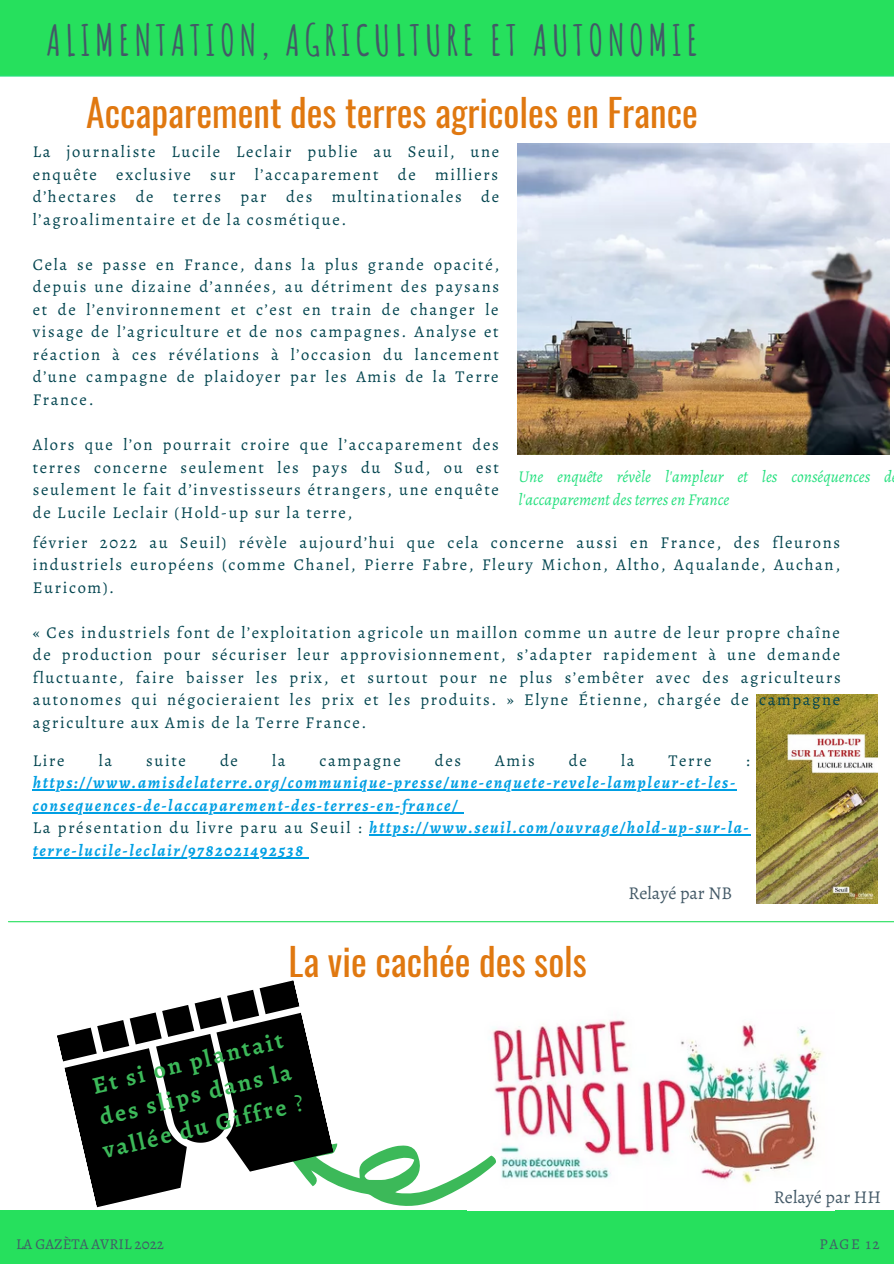
<style>
.page{position:relative;width:894px;height:1264px;background:#fff}
.page>*{position:absolute;margin:0;border:0;box-sizing:border-box;transform-origin:0 0}
.t1{font:700 42px "Amatic SC";letter-spacing:.1em;color:#435967}
.t2{font:37.5px "Oswald";color:#e07810}
.t3{font:700 24px/32.5px "Alegreya";color:#3cb959}
.t4{font:18px "Alegreya";color:#435967}
.t5{font:16.5px/22.5px "Alegreya";letter-spacing:.1em;color:#02444f;text-align:justify}
.t6{font:italic 700 16.5px/22.5px "Alegreya";letter-spacing:.1em;color:#009fe3}
.t7{font:italic 16.5px/22.5px "Alegreya";color:#26e07f}
.t8{font:15px "Alegreya";color:#435967}
.s1{font-weight:400;font-style:normal;color:#02444f}
.s2{font-weight:400}
</style>
<div class="page">
<div style="left:0;top:0;width:893px;height:76px;background:#26e05d"></div>
<hr style="left:0;top:75px;width:893px;height:2px;background:#26e07f">
<div style="left:0;top:1210px;width:893px;height:53px;background:#26e05d"></div>
<hr style="left:8px;top:921px;width:885px;height:1px;background:#26e05d">
<img style="left:517px;top:143px;width:372px;height:311px">
<img style="left:756px;top:694px;width:121px;height:209px">
<img style="left:496px;top:1020px;width:328px;height:164px">
<hr style="left:33px;top:789px;width:703px;height:1px;background:#009fe3">
<hr style="left:33px;top:812px;width:426px;height:1px;background:#009fe3">
<hr style="left:369px;top:834px;width:381px;height:1px;background:#009fe3">
<hr style="left:33px;top:857px;width:271px;height:1px;background:#009fe3">
<svg style="left:57px;top:980px;width:439px;height:227px"></svg>
<p class="t1" style="left:47px;top:14px;width:653px">ALIMENTATION, AGRICULTURE ET AUTONOMIE</p>
<p class="t2" style="left:86px;top:84px;width:613px">Accaparement des terres agricoles en France</p>
<p class="t5" style="left:33px;top:140px;width:468px">La journaliste Lucile Leclair publie au Seuil, une enquête exclusive sur l’accaparement de milliers d’hectares de terres par des multinationales de l’agroalimentaire et de la cosmétique.</p>
<p class="t5" style="left:33px;top:253px;width:468px">Cela se passe en France, dans la plus grande opacité, depuis une dizaine d’années, au détriment des paysans et de l’environnement et c’est en train de changer le visage de l’agriculture et de nos campagnes. Analyse et réaction à ces révélations à l’occasion du lancement d’une campagne de plaidoyer par les Amis de la Terre France.</p>
<p class="t5" style="left:33px;top:433px;width:467px">Alors que l’on pourrait croire que l’accaparement des terres concerne seulement les pays du Sud, ou est seulement le fait d’investisseurs étrangers, une enquête de Lucile Leclair (Hold-up sur la terre,</p>
<p class="t7" style="left:518px;top:465px;width:375px">Une enquête révèle l'ampleur et les conséquences d l'accaparement des terres en France</p>
<p class="t5" style="left:33px;top:531px;width:808px">février 2022 au Seuil) révèle aujourd’hui que cela concerne aussi en France, des fleurons industriels européens (comme Chanel, Pierre Fabre, Fleury Michon, Altho, Aqualande, Auchan, Euricom).</p>
<p class="t5" style="left:33px;top:621px;width:809px">« Ces industriels font de l’exploitation agricole un maillon comme un autre de leur propre chaîne de production pour sécuriser leur approvisionnement, s’adapter rapidement à une demande fluctuante, faire baisser les prix, et surtout pour ne plus s’embêter avec des agriculteurs autonomes qui négocieraient les prix et les produits. » Elyne Étienne, chargée de campagne agriculture aux Amis de la Terre France.</p>
<p class="t5" style="left:33px;top:749px;width:33px">Lire</p>
<p class="t5" style="left:99px;top:749px;width:15px">la</p>
<p class="t5" style="left:146px;top:749px;width:41px">suite</p>
<p class="t5" style="left:220px;top:749px;width:19px">de</p>
<p class="t5" style="left:272px;top:749px;width:15px">la</p>
<p class="t5" style="left:319px;top:749px;width:83px">campagne</p>
<p class="t5" style="left:435px;top:749px;width:28px">des</p>
<p class="t5" style="left:495px;top:749px;width:41px">Amis</p>
<p class="t5" style="left:569px;top:749px;width:19px">de</p>
<p class="t5" style="left:621px;top:749px;width:15px">la</p>
<p class="t5" style="left:668px;top:749px;width:45px">Terre</p>
<p class="t5" style="left:745px;top:749px;width:5px">:</p>
<p class="t6" style="left:33px;top:771px;width:703px">https://www.amisdelaterre.org/communique-presse/une-enquete-revele-lampleur-et-les&shy;consequences-de-laccaparement-des-terres-en-france/</p>
<p class="t6" style="left:33px;top:816px;width:717px"><span class="s1">La présentation du livre paru au Seuil :</span> https://www.seuil.com/ouvrage/hold-up-sur-la&shy;terre-lucile-leclair/9782021492538</p>
<p class="t2" style="left:288px;top:932px;width:300px">La vie cachée des sols</p>
<p class="t3" style="left:83px;top:1071px;width:207px;rotate:-14deg">Et si on plantait des slips dans la vallée du Giffre <span class="s2">?</span></p>
<p class="t4" style="left:628px;top:880px;width:105px">Relayé par NB</p>
<p class="t4" style="left:773px;top:1184px;width:109px">Relayé par HH</p>
<p class="t8" style="left:16px;top:1233px;width:149px">LA GAZÈTA AVRIL 2022</p>
<p class="t8" style="left:819px;top:1233px;width:62px">PAGE 12</p>
</div>
